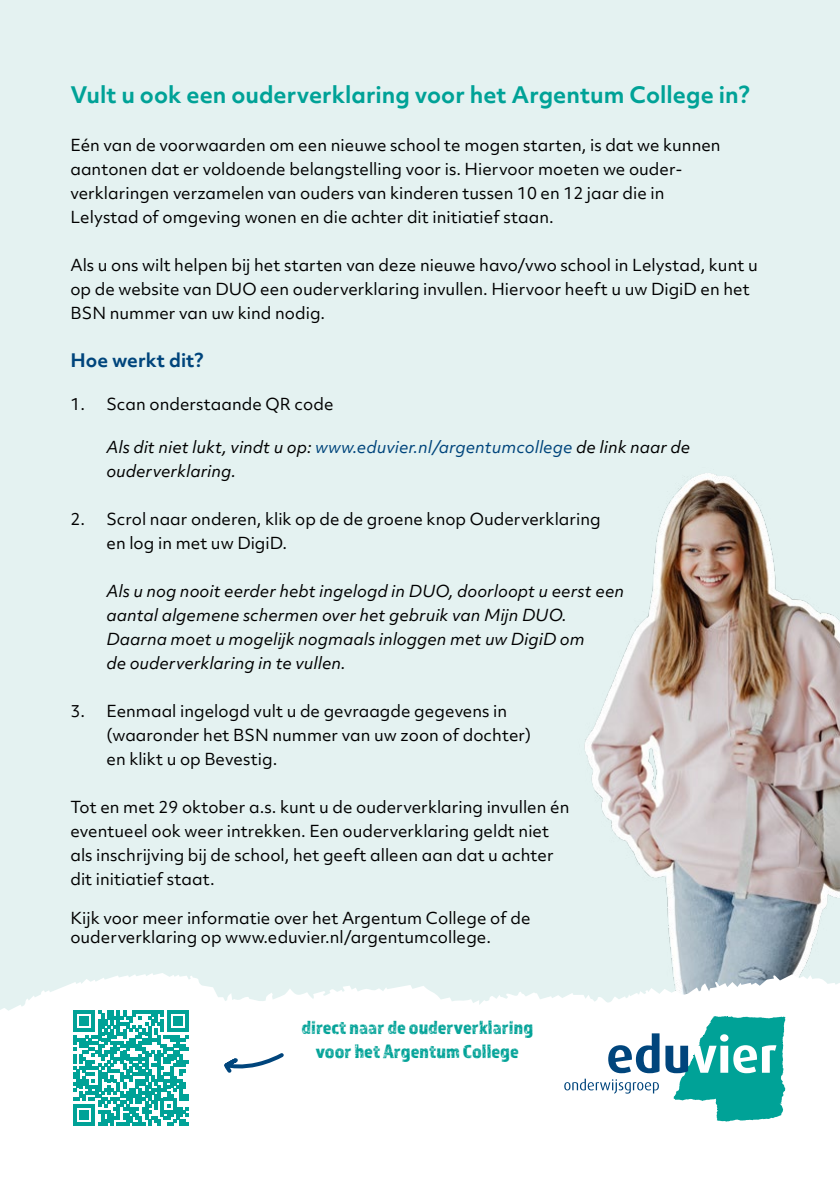
<style>
.page{position:relative;width:840px;height:1191px;background:#fff}
.page>*{position:absolute;margin:0;border:0;box-sizing:border-box;transform-origin:0 0}
.t1{font:700 22px "Objektiv Mk 2";color:#00a297}
.t2{font:20px/24px "Almaq W01 Rough";color:#00a297;text-align:center}
.t3{font:700 18px "Objektiv Mk 2";color:#00457c}
.t4{font:16px/24px "Objektiv Mk 2";color:#000}
.t5{font:italic 16px/24px "Objektiv Mk 2";color:#000}
.s1{color:#00457c}
</style>
<div class="page">
<div style="left:0;top:0;width:839px;height:1191px;background:#e4f2f1"></div>
<img style="left:585px;top:473px;width:254px;height:489px">
<svg style="left:0;top:962px;width:839px;height:229px;background:#f9fbfb"></svg>
<div style="left:60px;top:997px;width:141px;height:141px;background:#fff"></div>
<svg style="left:73px;top:1010px;width:116px;height:115px"></svg>
<svg style="left:214px;top:1049px;width:73px;height:27px;background:#d7e2ea"></svg>
<svg style="left:564px;top:1033px;width:95px;height:60px;background:#c8d7e2"></svg>
<svg style="left:665px;top:1015px;width:120px;height:106px;background:#5dc0bb"></svg>
<h1 class="t1" style="left:70px;top:79px;width:680px">Vult u ook een ouderverklaring voor het Argentum College in?</h1>
<p class="t4" style="left:70px;top:132px;width:651px">Eén van de voorwaarden om een nieuwe school te mogen starten, is dat we kunnen aantonen dat er voldoende belangstelling voor is. Hiervoor moeten we ouder&shy;verklaringen verzamelen van ouders van kinderen tussen 10 en 12 jaar die in Lelystad of omgeving wonen en die achter dit initiatief staan.</p>
<p class="t4" style="left:70px;top:252px;width:688px">Als u ons wilt helpen bij het starten van deze nieuwe havo/vwo school in Lelystad, kunt u op de website van DUO een ouderverklaring invullen. Hiervoor heeft u uw DigiD en het<br>BSN nummer van uw kind nodig.</p>
<p class="t3" style="left:70px;top:347px;width:135px">Hoe werkt dit?</p>
<p class="t4" style="left:70px;top:392px;width:264px">1. Scan onderstaande QR code</p>
<p class="t5" style="left:106px;top:435px;width:585px">Als dit niet lukt, vindt u op: <span class="s1">www.eduvier.nl/argentumcollege</span> de link naar de ouderverklaring.</p>
<p class="t4" style="left:106px;top:507px;width:495px;text-indent:-36px">2. Scrol naar onderen, klik op de de groene knop Ouderverklaring en log in met uw DigiD.</p>
<p class="t5" style="left:106px;top:579px;width:519px">Als u nog nooit eerder hebt ingelogd in DUO, doorloopt u eerst een aantal algemene schermen over het gebruik van Mijn DUO.<br>Daarna moet u mogelijk nogmaals inloggen met uw DigiD om<br>de ouderverklaring in te vullen.</p>
<p class="t4" style="left:106px;top:699px;width:426px;text-indent:-36px">3. Eenmaal ingelogd vult u de gevraagde gegevens in (waaronder het BSN nummer van uw zoon of dochter) en klikt u op Bevestig.</p>
<p class="t4" style="left:70px;top:795px;width:500px">Tot en met 29 oktober a.s. kunt u de ouderverklaring invullen én eventueel ook weer intrekken. Een ouderverklaring geldt niet als inschrijving bij de school, het geeft alleen aan dat u achter dit initiatief staat.</p>
<p class="t4" style="left:70px;top:908px;width:461px;line-height:19.2px">Kijk voor meer informatie over het Argentum College of de ouderverklaring op www.eduvier.nl/argentumcollege.</p>
<p class="t2" style="left:301px;top:1015px;width:233px">direct naar de ouderverklaring voor het Argentum College</p>
</div>
